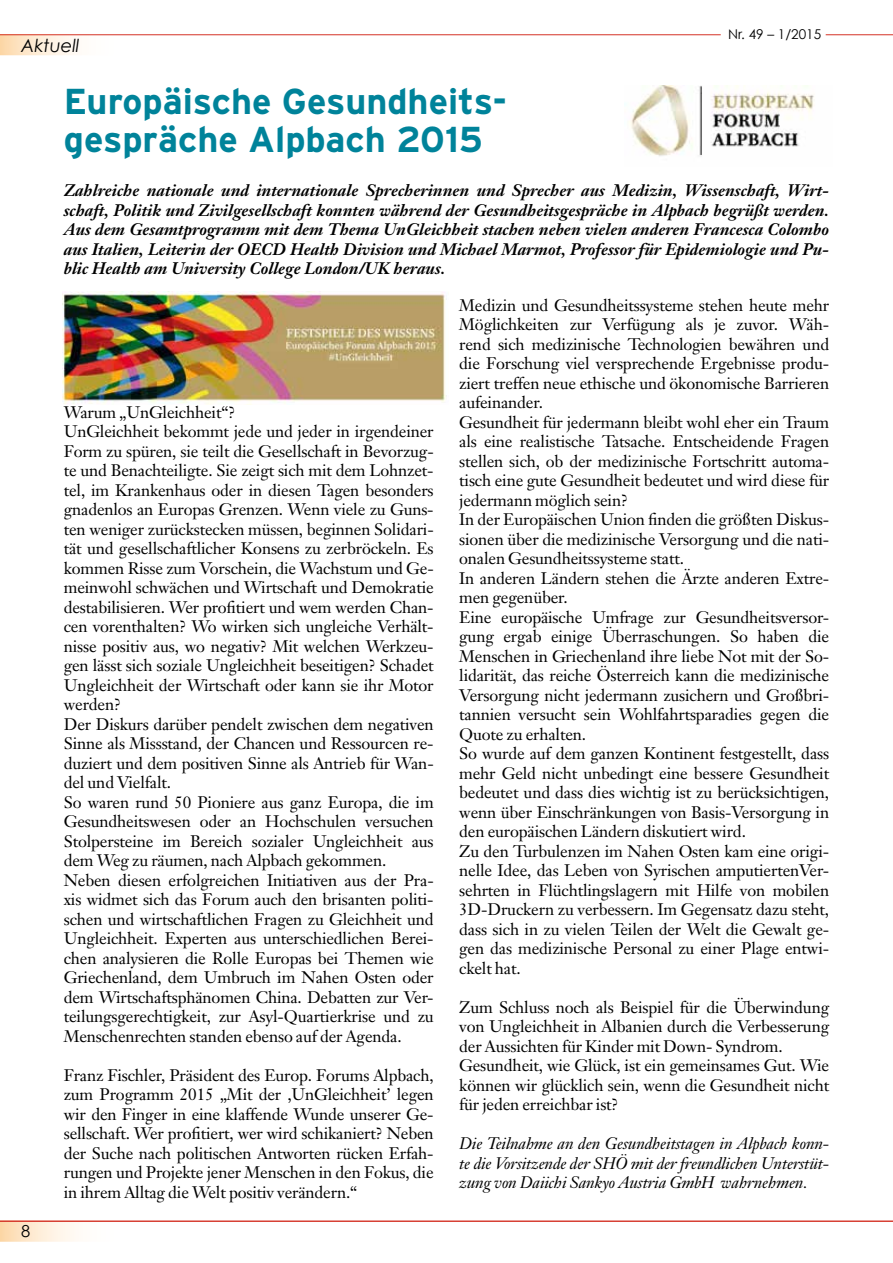
<style>
.page{position:relative;width:893px;height:1263px;background:#fff}
.page>*{position:absolute;margin:0;border:0;box-sizing:border-box;transform-origin:0 0}
.t1{font:700 36px/37.5px "Interstate";color:#00839a}
.t2{font:italic 18px "Century Gothic";color:#000}
.t3{font:16.5px/19.5px "Janson Text";letter-spacing:-.01em;color:#000}
.t4{font:italic 700 16.5px/19.5px "Janson Text";color:#000;text-align:justify}
.t5{font:italic 16.5px/19.5px "Janson Text";letter-spacing:-.01em;color:#000;text-align:justify}
.t6{font:16.5px "Century Gothic";color:#000}
.t7{font:13.5px "Century Gothic";color:#000}
</style>
<div class="page">
<svg style="left:0;top:1220px;width:128px;height:22px"></svg>
<svg style="left:0;top:35px;width:127px;height:20px"></svg>
<hr style="left:0;top:34px;width:721px;height:1px;background:#d43225">
<hr style="left:826px;top:34px;width:67px;height:1px;background:#d43225">
<hr style="left:0;top:1221px;width:893px;height:1px;background:#d43225">
<img style="left:624px;top:85px;width:190px;height:71px">
<img style="left:62px;top:292px;width:385px;height:113px">
<p class="t2" style="left:21px;top:34px;width:60px">Aktuell</p>
<p class="t7" style="left:728px;top:26px;width:95px">Nr. 49 – 1/2015</p>
<p class="t6" style="left:21px;top:1221px;width:11px">8</p>
<h1 class="t1" style="left:64px;top:82px;width:445px">Europäische Gesundheits&shy;gespräche Alpbach 2015</h1>
<p class="t4" style="left:64px;top:181px;width:767px">Zahlreiche nationale und internationale Sprecherinnen und Sprecher aus Medizin, Wissenschaft, Wirt&shy;schaft, Politik und Zivilgesellschaft konnten während der Gesundheitsgespräche in Alpbach begrüßt werden.<br>Aus dem Gesamtprogramm mit dem Thema UnGleichheit stachen neben vielen anderen Francesca Colombo aus Italien, Leiterin der OECD Health Division und Michael Marmot, Professor für Epidemiologie und Pu&shy;blic Health am University College London/UK heraus.</p>
<p class="t3" style="left:459px;top:295px;width:371px">Medizin und Gesundheitssysteme stehen heute mehr Möglichkeiten zur Verfügung als je zuvor. Wäh&shy;rend sich medizinische Technologien bewähren und die Forschung viel versprechende Ergebnisse produ&shy;ziert treffen neue ethische und ökonomische Barrieren aufeinander.<br>Gesundheit für jedermann bleibt wohl eher ein Traum als eine realistische Tatsache. Entscheidende Fragen stellen sich, ob der medizinische Fortschritt automa&shy;tisch eine gute Gesundheit bedeutet und wird diese für jedermann möglich sein?<br>In der Europäischen Union finden die größten Diskus&shy;sionen über die medizinische Versorgung und die nati&shy;onalen Gesundheitssysteme statt.<br>In anderen Ländern stehen die Ärzte anderen Extre&shy;men gegenüber.<br>Eine europäische Umfrage zur Gesundheitsversor&shy;gung ergab einige Überraschungen. So haben die Menschen in Griechenland ihre liebe Not mit der So&shy;lidarität, das reiche Österreich kann die medizinische Versorgung nicht jedermann zusichern und Großbri&shy;tannien versucht sein Wohlfahrtsparadies gegen die Quote zu erhalten.<br>So wurde auf dem ganzen Kontinent festgestellt, dass mehr Geld nicht unbedingt eine bessere Gesundheit bedeutet und dass dies wichtig ist zu berücksichtigen, wenn über Einschränkungen von Basis-Versorgung in den europäischen Ländern diskutiert wird.<br>Zu den Turbulenzen im Nahen Osten kam eine origi&shy;nelle Idee, das Leben von Syrischen amputiertenVer&shy;sehrten in Flüchtlingslagern mit Hilfe von mobilen 3D-Druckern zu verbessern. Im Gegensatz dazu steht, dass sich in zu vielen Teilen der Welt die Gewalt ge&shy;gen das medizinische Personal zu einer Plage entwi&shy;ckelt hat.</p>
<p class="t3" style="left:459px;top:997px;width:371px">Zum Schluss noch als Beispiel für die Überwindung von Ungleichheit in Albanien durch die Verbesserung der Aussichten für Kinder mit Down- Syndrom.<br>Gesundheit, wie Glück, ist ein gemeinsames Gut. Wie können wir glücklich sein, wenn die Gesundheit nicht für jeden erreichbar ist?</p>
<p class="t5" style="left:459px;top:1134px;width:371px">Die Teilnahme an den Gesundheitstagen in Alpbach konn&shy;te die Vorsitzende der SHÖ mit der freundlichen Unterstüt&shy;zung von Daiichi Sankyo Austria GmbH wahrnehmen.</p>
<p class="t3" style="left:64px;top:402px;width:371px">Warum „UnGleichheit“?<br>UnGleichheit bekommt jede und jeder in irgendeiner Form zu spüren, sie teilt die Gesellschaft in Bevorzug&shy;te und Benachteiligte. Sie zeigt sich mit dem Lohnzet&shy;tel, im Krankenhaus oder in diesen Tagen besonders gnadenlos an Europas Grenzen. Wenn viele zu Guns&shy;ten weniger zurückstecken müssen, beginnen Solidari&shy;tät und gesellschaftlicher Konsens zu zerbröckeln. Es kommen Risse zum Vorschein, die Wachstum und Ge&shy;meinwohl schwächen und Wirtschaft und Demokratie destabilisieren. Wer profitiert und wem werden Chan&shy;cen vorenthalten? Wo wirken sich ungleiche Verhält&shy;nisse positiv aus, wo negativ? Mit welchen Werkzeu&shy;gen lässt sich soziale Ungleichheit beseitigen? Schadet Ungleichheit der Wirtschaft oder kann sie ihr Motor werden?<br>Der Diskurs darüber pendelt zwischen dem negativen Sinne als Missstand, der Chancen und Ressourcen re&shy;duziert und dem positiven Sinne als Antrieb für Wan&shy;del und Vielfalt.<br>So waren rund 50 Pioniere aus ganz Europa, die im Gesundheitswesen oder an Hochschulen versuchen Stolpersteine im Bereich sozialer Ungleichheit aus dem Weg zu räumen, nach Alpbach gekommen.<br>Neben diesen erfolgreichen Initiativen aus der Pra&shy;xis widmet sich das Forum auch den brisanten politi&shy;schen und wirtschaftlichen Fragen zu Gleichheit und Ungleichheit. Experten aus unterschiedlichen Berei&shy;chen analysieren die Rolle Europas bei Themen wie Griechenland, dem Umbruch im Nahen Osten oder dem Wirtschaftsphänomen China. Debatten zur Ver&shy;teilungsgerechtigkeit, zur Asyl-Quartierkrise und zu Menschenrechten standen ebenso auf der Agenda.</p>
<p class="t3" style="left:64px;top:1065px;width:371px;text-align:justify">Franz Fischler, Präsident des Europ. Forums Alpbach, zum Programm 2015 „Mit der ‚UnGleichheit’ legen wir den Finger in eine klaffende Wunde unserer Ge&shy;sellschaft. Wer profitiert, wer wird schikaniert? Neben der Suche nach politischen Antworten rücken Erfah&shy;rungen und Projekte jener Menschen in den Fokus, die in ihrem Alltag die Welt positiv verändern.“</p>
</div>
